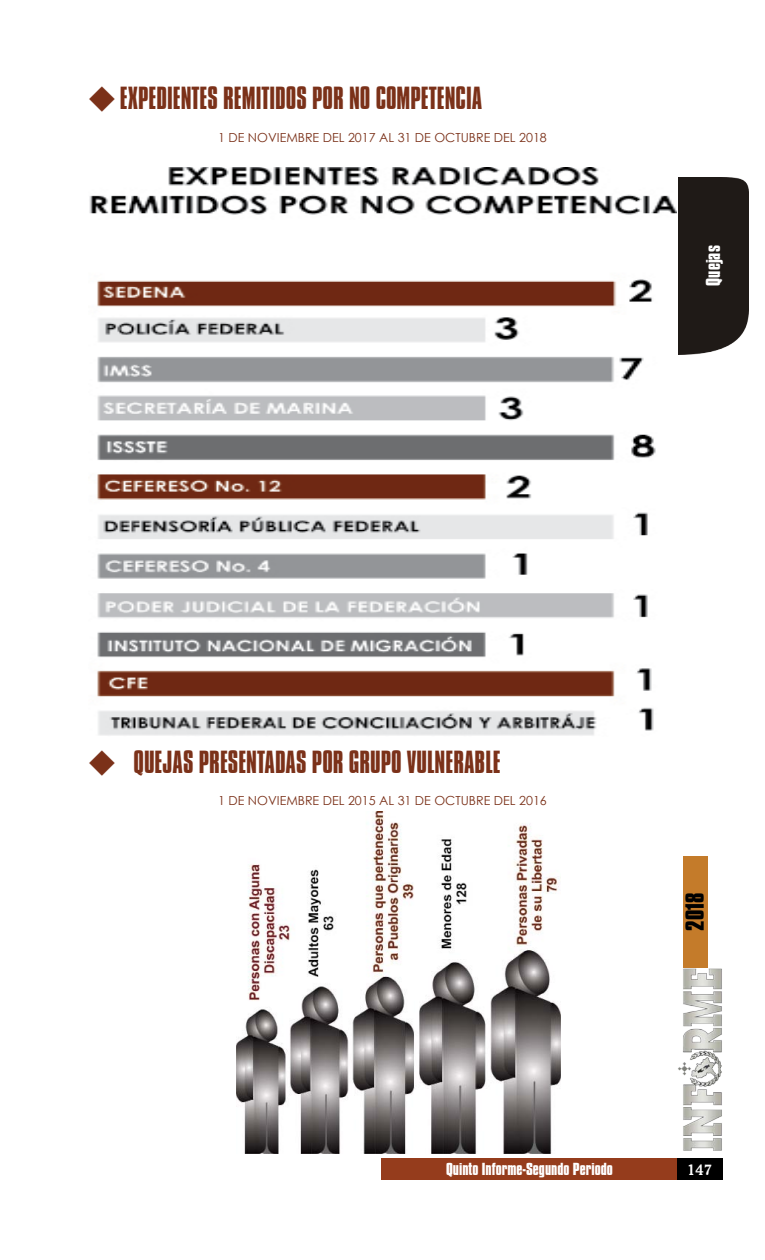
<style>
.page{position:relative;width:765px;height:1260px;background:#fff}
.page>*{position:absolute;margin:0;border:0;box-sizing:border-box;transform-origin:0 0}
.t1{font:27.5px "Compacta BT";color:#7b3119}
.t2{font:700 22.5px "Compacta BT";color:#000}
.t3{font:700 17.5px "Compacta BT";color:#fff}
.t4{font:700 15px "Compacta BT";color:#fff}
.t5{font:15px "Cheltenham BT Bold Headline";color:#fff}
.t6{font:12.5px "Century Gothic";color:#7b3119}
.s1{font-family:"Kai Ti"}
</style>
<div class="page">
<div style="left:676px;top:1158px;width:47px;height:22px;background:#000"></div>
<img style="left:678px;top:968px;width:44px;height:183px">
<div style="left:678px;top:177px;width:71px;height:177px;background:#1f1a17"></div>
<div style="left:683px;top:856px;width:25px;height:111px;background:#c47b2a"></div>
<div style="left:382px;top:1158px;width:295px;height:22px;background:#953c1c"></div>
<img style="left:237px;top:811px;width:323px;height:343px">
<img style="left:89px;top:168px;width:587px;height:568px">
<h1 class="t1" style="left:89px;top:82px;width:177px"><span class="s1">◆</span>EXPEDIENTES REMITIDOS</h1>
<h1 class="t1" style="left:312px;top:82px;width:119px">POR NO COMPETENCIA</h1>
<p class="t6" style="left:218px;top:129px;width:330px">1 DE NOVIEMBRE DEL 2017 AL 31 DE OCTUBRE DEL 2018</p>
<h3 class="t3" style="left:703px;top:286px;width:42px;rotate:-90deg">Quejas</h3>
<h1 class="t1" style="left:89px;top:746px;width:67px"><span class="s1">◆</span> QUEJAS</h1>
<h1 class="t1" style="left:199px;top:746px;width:22px">PRESENTADAS</h1>
<h1 class="t1" style="left:312px;top:746px;width:106px">POR GRUPO VULNERA</h1>
<h1 class="t1" style="left:475px;top:746px;width:19px">BLE</h1>
<p class="t6" style="left:218px;top:792px;width:330px">1 DE NOVIEMBRE DEL 2015 AL 31 DE OCTUBRE DEL 2016</p>
<h2 class="t2" style="left:681px;top:931px;width:40px;rotate:-90deg">2018</h2>
<p class="t4" style="left:446px;top:1159px;width:168px">Quinto Informe-Segundo Periodo</p>
<p class="t5" style="left:687px;top:1160px;width:26px">147</p>
</div>
